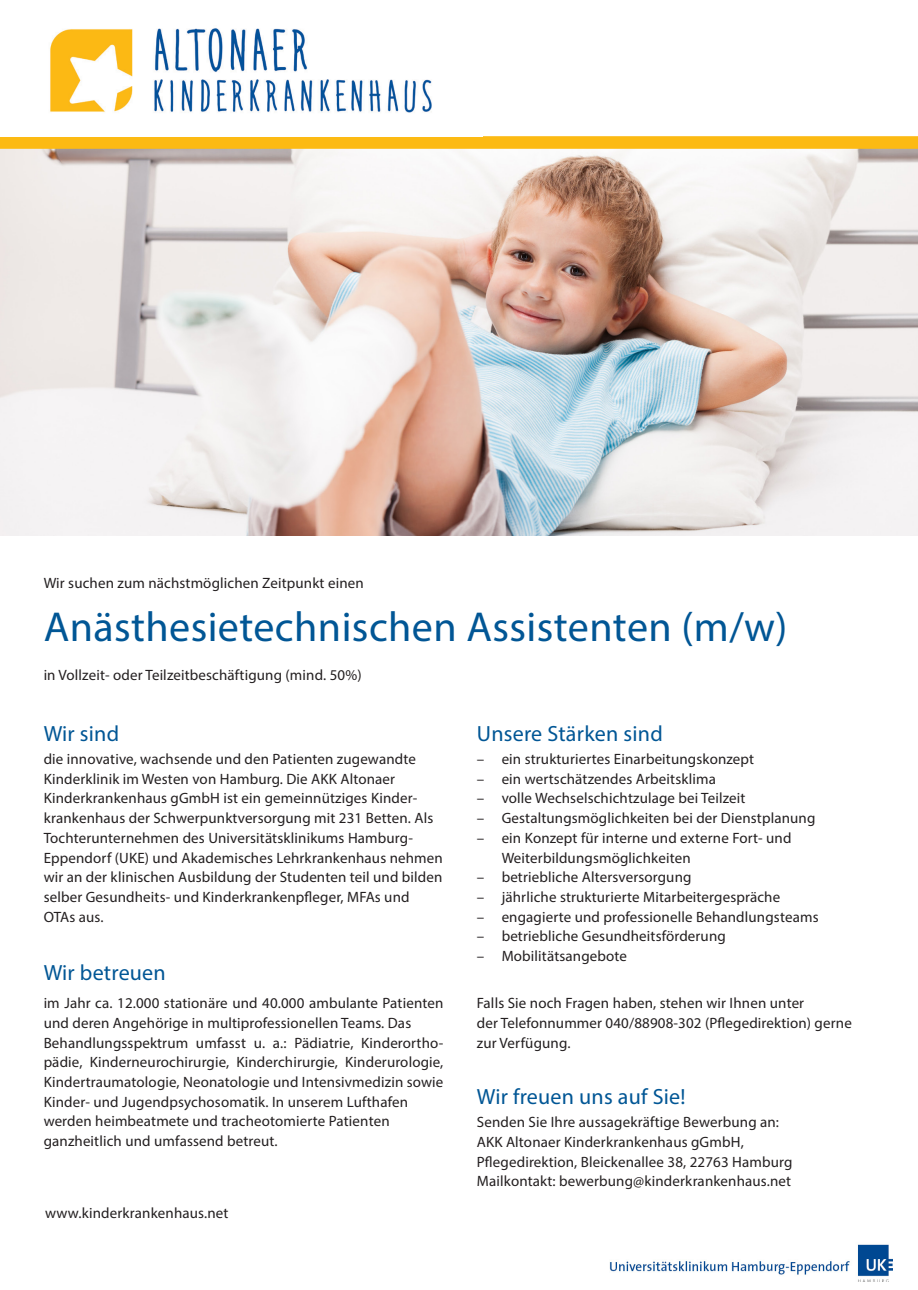
<style>
.page{position:relative;width:918px;height:1290px;background:#fff}
.page>*{position:absolute;margin:0;border:0;box-sizing:border-box;transform-origin:0 0}
.t1{font:42px "Myriad Pro";letter-spacing:.01em;color:#015695}
.t2{font:22.05px "Myriad Pro";letter-spacing:.01em;color:#015695}
.t3{font:15.05px/19.8px "Myriad Pro";letter-spacing:.01em;color:#231f20}
</style>
<div class="page">
<img style="left:0;top:149px;width:918px;height:387px">
<div style="left:0;top:136px;width:918px;height:13px;background:#fcba13"></div>
<img style="left:50px;top:28px;width:382px;height:85px">
<img style="left:610px;top:1244px;width:282px;height:37px">
<p class="t3" style="left:44px;top:573px;width:321px">Wir suchen zum nächstmöglichen Zeitpunkt einen</p>
<h1 class="t1" style="left:44px;top:601px;width:745px">Anästhesietechnischen Assistenten (m/w)</h1>
<p class="t3" style="left:44px;top:665px;width:319px">in Vollzeit- oder Teilzeitbeschäftigung (mind. 50%)</p>
<h2 class="t2" style="left:44px;top:720px;width:77px">Wir sind</h2>
<p class="t3" style="left:44px;top:749px;width:401px">die innovative, wachsende und den Patienten zugewandte Kinderklinik im Westen von Hamburg. Die AKK Altonaer Kinderkrankenhaus gGmbH ist ein gemeinnütziges Kinder&shy;krankenhaus der Schwerpunktversorgung mit 231 Betten. Als Tochterunternehmen des Universitätsklinikums Hamburg-Eppendorf (UKE) und Akademisches Lehrkrankenhaus nehmen wir an der klinischen Ausbildung der Studenten teil und bilden selber Gesundheits- und Kinderkrankenpfleger, MFAs und OTAs aus.</p>
<h2 class="t2" style="left:44px;top:959px;width:124px">Wir betreuen</h2>
<p class="t3" style="left:44px;top:993px;width:401px">im Jahr ca. 12.000 stationäre und 40.000 ambulante Patienten und deren Angehörige in multiprofessionellen Teams. Das Behandlungsspektrum umfasst u. a.: Pädiatrie, Kinderortho&shy;pädie, Kinderneurochirurgie, Kinderchirurgie, Kinderurologie, Kindertraumatologie, Neonatologie und Intensivmedizin sowie Kinder- und Jugendpsychosomatik. In unserem Lufthafen werden heimbeatmete und tracheotomierte Patienten ganzheitlich und umfassend betreut.</p>
<p class="t3" style="left:45px;top:1203px;width:185px">www.kinderkrankenhaus.net</p>
<h2 class="t2" style="left:477px;top:720px;width:187px">Unsere Stärken sind</h2>
<p class="t3" style="left:477px;top:749px;width:279px">– ein strukturiertes Einarbeitungskonzept</p>
<p class="t3" style="left:477px;top:768px;width:241px">– ein wertschätzendes Arbeitsklima</p>
<p class="t3" style="left:477px;top:788px;width:270px">– volle Wechselschichtzulage bei Teilzeit</p>
<p class="t3" style="left:477px;top:808px;width:340px">– Gestaltungsmöglichkeiten bei der Dienstplanung</p>
<p class="t3" style="left:502px;top:828px;width:291px;text-indent:-25px">– ein Konzept für interne und externe Fort- und<br>Weiterbildungsmöglichkeiten</p>
<p class="t3" style="left:477px;top:867px;width:216px">– betriebliche Altersversorgung</p>
<p class="t3" style="left:477px;top:887px;width:305px">– jährliche strukturierte Mitarbeitergespräche</p>
<p class="t3" style="left:477px;top:906px;width:343px">– engagierte und professionelle Behandlungsteams</p>
<p class="t3" style="left:477px;top:926px;width:250px">– betriebliche Gesundheitsförderung</p>
<p class="t3" style="left:477px;top:946px;width:152px">– Mobilitätsangebote</p>
<p class="t3" style="left:477px;top:993px;width:376px">Falls Sie noch Fragen haben, stehen wir Ihnen unter<br>der Telefonnummer 040/88908-302 (Pflegedirektion) gerne zur Verfügung.</p>
<h2 class="t2" style="left:477px;top:1083px;width:210px">Wir freuen uns auf Sie!</h2>
<p class="t3" style="left:477px;top:1112px;width:317px">Senden Sie Ihre aussagekräftige Bewerbung an:<br>AKK Altonaer Kinderkrankenhaus gGmbH, Pflegedirektion, Bleickenallee 38, 22763 Hamburg Mailkontakt: bewerbung@kinderkrankenhaus.net</p>
</div>
